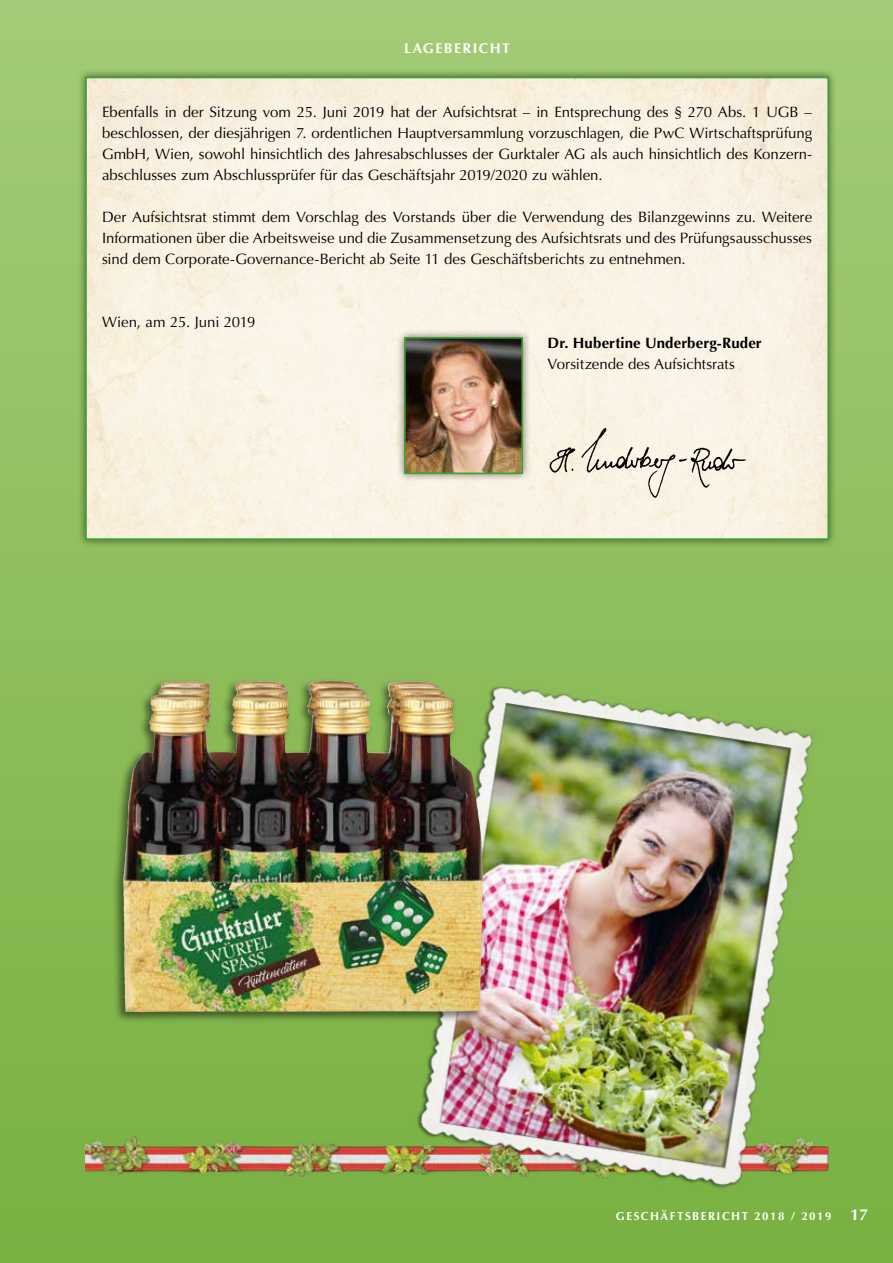
<style>
.page{position:relative;width:893px;height:1263px;background:#fff}
.page>*{position:absolute;margin:0;border:0;box-sizing:border-box;transform-origin:0 0}
.t1{font:15px/21px "Optima";letter-spacing:-.005em;color:#000;text-align:justify}
.t2{font:700 15px "Optima";letter-spacing:.01em;color:#000}
.t3{font:700 14.25px "Optima";letter-spacing:.1em;color:#fff}
.t4{font:700 11.55px "Optima";letter-spacing:.13em;color:#fff}
.s1{font-size:16.05px}
</style>
<div class="page">
<div style="left:0;top:0;width:893px;height:1263px;background:linear-gradient(to bottom,#a4cb77,#78b041)"></div>
<div style="left:77px;top:68px;width:760px;height:480px;background:#000;opacity:.55"></div>
<img style="left:88px;top:80px;width:738px;height:457px">
<div style="left:85px;top:77px;width:744px;height:463px;border:2px solid #3da434"></div>
<img style="left:85px;top:1122px;width:744px;height:57px">
<div style="left:396px;top:329px;width:135px;height:153px;background:#000;opacity:.55"></div>
<img style="left:407px;top:340px;width:113px;height:131px">
<div style="left:404px;top:337px;width:119px;height:137px;border:2px solid #3da434"></div>
<img style="left:543px;top:423px;width:215px;height:80px">
<img style="left:399px;top:668px;width:429px;height:535px">
<div style="left:112px;top:678px;width:374px;height:345px;background:#000;opacity:.5"></div>
<img style="left:206px;top:681px;width:118px;height:72px">
<p class="t3" style="left:404px;top:40px;width:107px">LAGEBERICHT</p>
<p class="t1" style="left:102px;top:102px;width:712px">Ebenfalls in der Sitzung vom 25. Juni 2019 hat der Aufsichtsrat – in Entsprechung des § 270 Abs. 1 UGB – beschlossen, der diesjährigen 7. ordentlichen Hauptversammlung vorzuschlagen, die PwC Wirtschaftsprüfung GmbH, Wien, sowohl hinsichtlich des Jahresabschlusses der Gurktaler AG als auch hinsichtlich des Konzern&shy;abschlusses zum Abschlussprüfer für das Geschäftsjahr 2019/2020 zu wählen.</p>
<p class="t1" style="left:102px;top:207px;width:712px">Der Aufsichtsrat stimmt dem Vorschlag des Vorstands über die Verwendung des Bilanzgewinns zu. Weitere Informationen über die Arbeitsweise und die Zusammensetzung des Aufsichtsrats und des Prüfungsausschusses sind dem Corporate-Governance-Bericht ab Seite 11 des Geschäftsberichts zu entnehmen.</p>
<p class="t1" style="left:102px;top:312px;width:155px">Wien, am 25. Juni 2019</p>
<p class="t2" style="left:548px;top:334px;width:216px">Dr. Hubertine Underberg-Ruder</p>
<p class="t1" style="left:548px;top:354px;width:189px">Vorsitzende des Aufsichtsrats</p>
<p class="t4" style="left:616px;top:1209px;width:254px">GESCHÄFTSBERICHT 2018 / 2019 <span class="s1">17</span></p>
</div>
